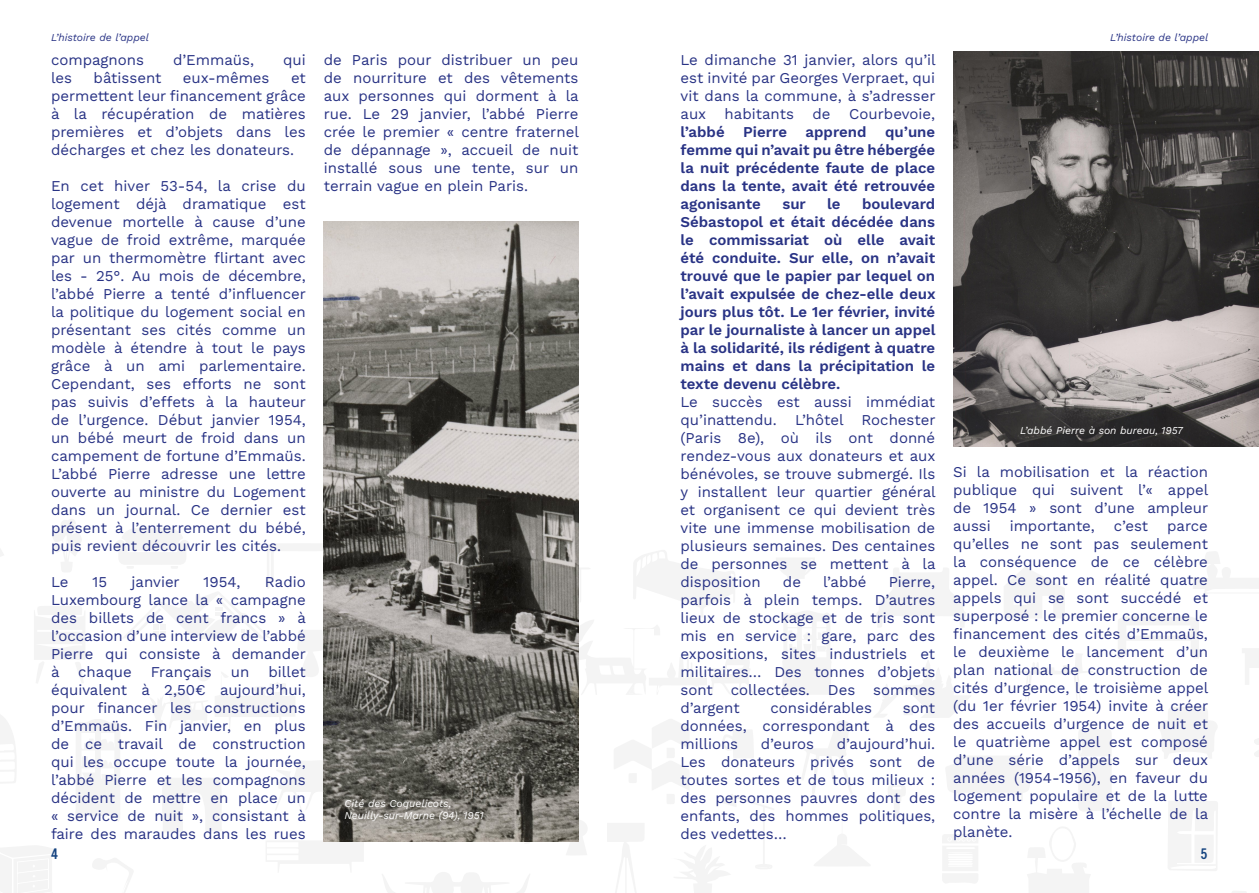
<style>
.page{position:relative;width:1259px;height:893px;background:#fff}
.page>*{position:absolute;margin:0;border:0;box-sizing:border-box;transform-origin:0 0}
._03_Texte{font:15px/18px "Work Sans";color:#293385;text-align:justify}
.t1{font:700 15px "Emmaus";color:#174581}
._03_Texte-2{font:italic 10.5px "Work Sans";color:#fff}
._03_Texte-3{font:italic 10.5px "Work Sans";color:#293385}
</style>
<div class="page">
<svg style="left:1168px;top:801px;width:50px;height:70px"></svg>
<svg style="left:1118px;top:617px;width:81px;height:41px"></svg>
<svg style="left:0;top:549px;width:4px;height:7px"></svg>
<svg style="left:93px;top:858px;width:40px;height:35px"></svg>
<svg style="left:1159px;top:707px;width:58px;height:52px"></svg>
<svg style="left:0;top:846px;width:54px;height:47px"></svg>
<svg style="left:1242px;top:649px;width:17px;height:35px"></svg>
<svg style="left:1193px;top:552px;width:66px;height:50px"></svg>
<svg style="left:1232px;top:891px;width:14px;height:2px"></svg>
<svg style="left:266px;top:840px;width:98px;height:31px"></svg>
<svg style="left:34px;top:517px;width:290px;height:316px"></svg>
<svg style="left:1254px;top:738px;width:5px;height:19px"></svg>
<svg style="left:382px;top:540px;width:729px;height:353px"></svg>
<svg style="left:0;top:715px;width:16px;height:68px"></svg>
<img style="left:324px;top:221px;width:254px;height:621px">
<img style="left:953px;top:51px;width:306px;height:395px">
<p class="_03_Texte-3" style="left:51px;top:29px;width:99px">L’histoire de l’appel</p>
<p class="_03_Texte-3" style="left:1110px;top:29px;width:99px">L’histoire de l’appel</p>
<p class="_03_Texte" style="left:324px;top:50px;width:257px">de Paris pour distribuer un peu de nourriture et des vêtements aux personnes qui dorment à la rue. Le 29 janvier, l’abbé Pierre crée le premier « centre fraternel de dépannage », accueil de nuit installé sous une tente, sur un terrain vague en plein Paris.</p>
<p class="_03_Texte" style="left:51px;top:50px;width:95px">compagnons</p>
<p class="_03_Texte" style="left:173px;top:50px;width:83px">d’Emmaüs,</p>
<p class="_03_Texte" style="left:283px;top:50px;width:24px">qui</p>
<p class="_03_Texte" style="left:51px;top:68px;width:23px">les</p>
<p class="_03_Texte" style="left:94px;top:68px;width:69px">bâtissent</p>
<p class="_03_Texte" style="left:183px;top:68px;width:88px">eux-mêmes</p>
<p class="_03_Texte" style="left:680px;top:50px;width:257px">Le dimanche 31 janvier, alors qu’il est invité par Georges Verpraet, qui vit dans la commune, à s’adresser aux habitants de Courbevoie, l’abbé Pierre apprend qu’une femme qui n’avait pu être hébergée la nuit précédente faute de place dans la tente, avait été retrouvée agonisante</p>
<p class="_03_Texte" style="left:51px;top:68px;width:256px;text-indent:240px">et permettent leur financement grâce à la récupération de matières premières et d’objets dans les décharges et chez les donateurs.</p>
<p class="_03_Texte" style="left:51px;top:176px;width:256px">En cet hiver 53-54, la crise du logement déjà dramatique est devenue mortelle à cause d’une vague de froid extrême, marquée par un thermomètre flirtant avec les - 25°. Au mois de décembre, l’abbé Pierre a tenté d’influencer la politique du logement social en présentant ses cités comme un modèle à étendre à tout le pays grâce à un ami parlementaire.<br>Cependant, ses efforts ne sont pas suivis d’effets à la hauteur de l’urgence. Début janvier 1954, un bébé meurt de froid dans un campement de fortune d’Emmaüs.<br>L’abbé Pierre adresse une lettre ouverte au ministre du Logement dans un journal. Ce dernier est présent à l’enterrement du bébé, puis revient découvrir les cités.</p>
<p class="_03_Texte" style="left:51px;top:572px;width:19px">Le</p>
<p class="_03_Texte" style="left:93px;top:572px;width:16px">15</p>
<p class="_03_Texte" style="left:132px;top:572px;width:50px">janvier</p>
<p class="_03_Texte" style="left:204px;top:572px;width:38px">1954,</p>
<p class="_03_Texte" style="left:680px;top:194px;width:256px;text-indent:182px">boulevard Sébastopol et était décédée dans le commissariat où elle avait été conduite. Sur elle, on n’avait trouvé que le papier par lequel on l’avait expulsée de chez-elle deux jours plus tôt. Le 1er février, invité par le journaliste à lancer un appel à la solidarité, ils rédigent à quatre mains et dans la précipitation le texte devenu célèbre.</p>
<p class="_03_Texte" style="left:680px;top:392px;width:257px">Le succès est aussi immédiat qu’inattendu. L’hôtel Rochester (Paris 8e), où ils ont donné rendez-vous aux donateurs et aux bénévoles, se trouve submergé. Ils y installent leur quartier général et organisent ce qui devient très vite une immense mobilisation de plusieurs semaines. Des centaines de personnes se mettent à la disposition</p>
<p class="_03_Texte" style="left:782px;top:194px;width:25px">sur</p>
<p class="_03_Texte" style="left:827px;top:194px;width:15px">le</p>
<p class="_03_Texte-2" style="left:1020px;top:422px;width:164px">L’abbé Pierre à son bureau, 1957</p>
<p class="_03_Texte" style="left:953px;top:463px;width:257px">Si la mobilisation et la réaction publique qui suivent l’« appel de 1954 » sont d’une ampleur aussi</p>
<p class="_03_Texte" style="left:1009px;top:517px;width:87px">importante,</p>
<p class="_03_Texte" style="left:1114px;top:517px;width:36px">c’est</p>
<p class="_03_Texte" style="left:953px;top:517px;width:257px;text-indent:214px">parce qu’elles ne sont pas seulement la conséquence de ce célèbre appel. Ce sont en réalité quatre appels qui se sont succédé et superposé : le premier concerne le financement des cités d’Emmaüs, le deuxième le lancement d’un plan national de construction de cités d’urgence, le troisième appel (du 1er février 1954) invite à créer des accueils d’urgence de nuit et le quatrième appel est composé d’une série d’appels sur deux années (1954-1956), en faveur du logement populaire et de la lutte contre la misère à l’échelle de la planète.</p>
<p class="_03_Texte" style="left:783px;top:572px;width:20px">de</p>
<p class="_03_Texte" style="left:823px;top:572px;width:45px">l’abbé</p>
<p class="_03_Texte" style="left:51px;top:572px;width:256px;text-indent:214px">Radio Luxembourg lance la « campagne des billets de cent francs » à l’occasion d’une interview de l’abbé Pierre qui consiste à demander à chaque</p>
<p class="_03_Texte" style="left:680px;top:572px;width:256px;text-indent:208px">Pierre, parfois à plein temps. D’autres lieux de stockage et de tris sont mis en service : gare, parc des expositions, sites industriels et militaires… Des tonnes d’objets sont collectées. Des sommes d’argent</p>
<p class="_03_Texte" style="left:51px;top:662px;width:256px;text-indent:217px">billet équivalent à 2,50€ aujourd’hui, pour financer les constructions d’Emmaüs. Fin janvier, en plus de ce travail de construction qui les occupe toute la journée, l’abbé Pierre et les compagnons décident de mettre en place un « service de nuit », consistant à faire des maraudes dans les rues</p>
<p class="_03_Texte" style="left:151px;top:662px;width:63px">Français</p>
<p class="_03_Texte" style="left:231px;top:662px;width:20px">un</p>
<p class="_03_Texte" style="left:770px;top:698px;width:103px">considérables</p>
<p class="_03_Texte" style="left:680px;top:698px;width:256px;text-indent:222px">sont données, correspondant à des millions</p>
<p class="_03_Texte" style="left:680px;top:734px;width:256px;text-indent:156px">d’aujourd’hui.<br>Les donateurs privés sont de toutes sortes et de tous milieux : des personnes pauvres dont des enfants, des hommes politiques, des vedettes…</p>
<p class="_03_Texte" style="left:761px;top:734px;width:55px">d’euros</p>
<p class="_03_Texte-2" style="left:344px;top:795px;width:108px">Cité des Coquelicots,</p>
<p class="_03_Texte-2" style="left:344px;top:808px;width:141px">Neuilly-sur-Marne (94), 1951</p>
<p class="t1" style="left:51px;top:845px;width:9px">4</p>
<p class="t1" style="left:1200px;top:845px;width:9px">5</p>
</div>
